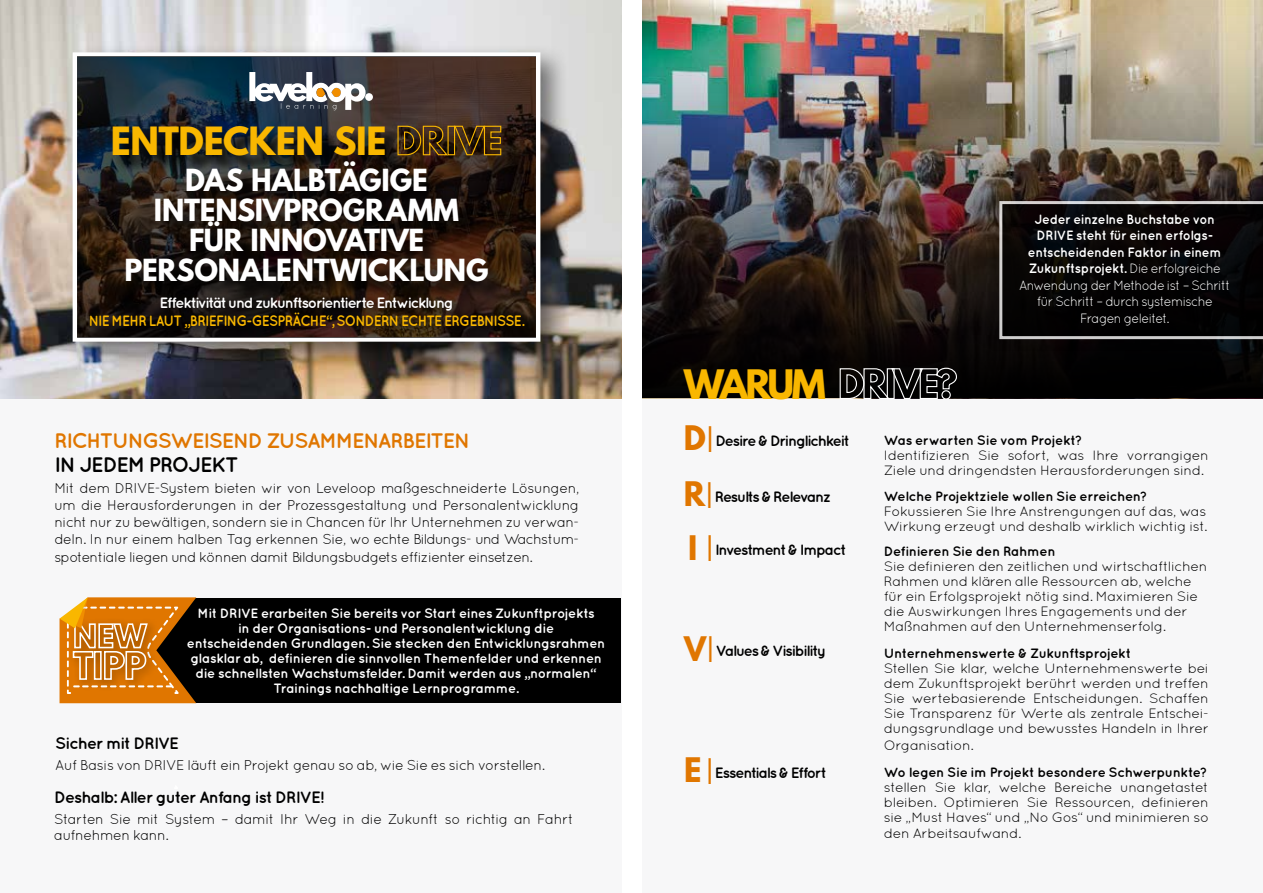
<style>
.page{position:relative;width:1263px;height:893px;background:#fff}
.page>*{position:absolute;margin:0;border:0;box-sizing:border-box;transform-origin:0 0}
.t1{font:700 36px "League Spartan";letter-spacing:-.085em;color:#f9b700}
.t2{font:700 34.5px "League Spartan";letter-spacing:-.01em;color:#f9b700}
.t3{font:700 27px/30px "League Spartan";letter-spacing:-.01em;color:#fff;text-align:center}
.t4{font:700 21px "Quicksand";letter-spacing:-.065em;color:#e07600}
.t5{font:700 21px "Quicksand";letter-spacing:-.055em;color:#000}
.t6{font:700 16.5px "Quicksand";letter-spacing:-.06em;color:#000}
.t7{font:700 15px "Quicksand";letter-spacing:-.09em;color:#000}
.t8{font:700 15px "Quicksand";letter-spacing:-.055em;color:#f9b700;scale:.9 1}
.t9{font:700 15px "Quicksand";letter-spacing:-.085em;color:#fff}
.t10{font:14.25px/17.2px "Quicksand";letter-spacing:-.04em;color:#000;text-align:justify}
.t11{font:13.5px/15px "Quicksand";letter-spacing:-.035em;color:#000;scale:1.05 1}
.t12{font:700 13.5px/15px "Quicksand";letter-spacing:-.03em;color:#fff;text-align:center}
.t13{font:700 13.5px/16.5px "Quicksand";letter-spacing:-.03em;color:#fff;text-align:center;scale:.95 1}
.t14{font:700 13.5px "Quicksand";letter-spacing:-.03em;color:#000}
.s1{font-family:"League Spartan";font-size:30px;color:#e07600}
.s2{font-weight:400}
</style>
<div class="page">
<div style="left:0;top:0;width:621px;height:893px;background:#f7f7f8"></div>
<div style="left:642px;top:0;width:621px;height:893px;background:#f7f7f8"></div>
<img style="left:0;top:0;width:621px;height:398px">
<div style="left:65px;top:44px;width:504px;height:327px;background:#000;opacity:.5"></div>
<div style="left:73px;top:52px;width:467px;height:290px;border:4px solid #fff"></div>
<svg style="left:77px;top:57px;width:459px;height:281px;background:#2b2b2f"></svg>
<svg style="left:114px;top:127px;width:407px;height:165px;background:#1f1611"></svg>
<svg style="left:397px;top:125px;width:105px;height:31px;background:#5b3f10"></svg>
<div style="left:365px;top:93px;width:8px;height:8px;background:#fff;border-radius:50%"></div>
<svg style="left:249px;top:72px;width:117px;height:38px"></svg>
<svg style="left:84px;top:292px;width:452px;height:48px;background:#291e19"></svg>
<div style="left:133px;top:598px;width:488px;height:104px;background:#000"></div>
<img style="left:642px;top:0;width:621px;height:398px">
<svg style="left:839px;top:367px;width:118px;height:32px;background:#383737"></svg>
<div style="left:965px;top:169px;width:298px;height:186px;background:#000;opacity:.4"></div>
<svg style="left:999px;top:201px;width:264px;height:138px;background:#100f0f"></svg>
<svg style="left:60px;top:597px;width:136px;height:106px"></svg>
<h2 class="t2" style="left:111px;top:114px;width:273px">ENTDECKEN SIE</h2>
<h3 class="t3" style="left:125px;top:164px;width:365px">DAS HALBTÄGIGE<br>INTENSIVPROGRAMM<br>FÜR INNOVATIVE<br>PE RSONALENTWICKLUNG</h3>
<p class="t9" style="left:159px;top:294px;width:296px">Effektivität und zukunftsorientierte Entwicklung</p>
<p class="t8" style="left:89px;top:312px;width:486px">Nie mehr laut „Briefin g-Gespräche“, son dern echte Ergebn isse.</p>
<h3 class="t4" style="left:54px;top:428px;width:401px">Richtun gsweisen d zusammenarbeiten</h3>
<h3 class="t5" style="left:54px;top:452px;width:186px">in jedem Projekt</h3>
<p class="t10" style="left:54px;top:479px;width:526px">Mit dem DRIVE-System bieten wir von Leveloop maßgeschneiderte Lösungen, um die Herausforderungen in der Prozessgestaltung und Personalentwicklung nicht nur zu bewältigen, sondern sie in Chancen für Ihr Unternehmen zu verwan&shy;deln. In nur einem halben Tag erkennen Sie, wo echte Bildungs- und Wachstum&shy;spotentiale liegen und können damit Bildungsbudgets effizienter einsetzen.</p>
<p class="t12" style="left:187px;top:605px;width:420px">M it DRIVE erarbeiten Sie bereits vor Start eines Zukunftprojekts<br>in der Organisations- und Personalentwicklung die entscheidenden G rundlagen. Sie stecken den Entwicklungsrahmen glasklar ab, definieren die sinnvollen Themenfelder und erkennen die schnellsten Wachstumsfelder. Damit werden aus „normalen“ Trainings nachhaltige Lernprogramme.</p>
<p class="t6" style="left:55px;top:733px;width:125px">Sicher mit DRIVE</p>
<p class="t10" style="left:55px;top:756px;width:491px">Auf Basis von DRIVE läuft ein Projekt genau so ab, wie Sie es sich vorstellen.</p>
<p class="t6" style="left:54px;top:788px;width:272px">Deshalb: Aller guter Anfang ist DRIVE!</p>
<p class="t10" style="left:54px;top:811px;width:521px;line-height:15.8px">Starten Sie mit System – damit Ihr Weg in die Zukunft so richtig an Fahrt aufnehmen kann.</p>
<h1 class="t1" style="left:684px;top:356px;width:143px">WARUM</h1>
<p class="t7" style="left:684px;top:431px;width:167px"><span class="s1">D |</span> Desire &amp; Dringlichkeit</p>
<p class="t7" style="left:684px;top:487px;width:149px"><span class="s1">R |</span> Results &amp; Relevanz</p>
<p class="t7" style="left:688px;top:541px;width:160px"><span class="s1">I |</span> I nvestment &amp; I mpact</p>
<p class="t7" style="left:684px;top:642px;width:143px"><span class="s1">V|</span> Values &amp; Visibility</p>
<p class="t7" style="left:684px;top:764px;width:144px"><span class="s1">E |</span> Essentials &amp; Effort</p>
<p class="t13" style="left:1019px;top:210px;width:224px">Jeder einzelne Buchstabe von<br>DRIVE steht für einen erfolgs&shy;entscheidenden Faktor in einem<br>Zukunftsprojekt. <span class="s2">Die erfolgreiche<br>Anwendung der Methode ist – Schritt für Schritt – durch systemische<br>Fragen geleitet.</span></p>
<p class="t14" style="left:884px;top:432px;width:200px">Was erwarten Sie vom Projekt?</p>
<p class="t11" style="left:884px;top:447px;width:311px">Identifizieren Sie sofort, was Ihre vorrangigen<br>Ziele und dringendsten Herausforderungen sind.</p>
<p class="t14" style="left:884px;top:488px;width:265px">Welche Projektziele wollen Sie erreichen?</p>
<p class="t11" style="left:884px;top:503px;width:310px">Fokussieren Sie Ihre Anstrengungen auf das, was<br>Wirkung erzeugt und deshalb wirklich wichtig ist.</p>
<p class="t14" style="left:884px;top:543px;width:173px">Definieren Sie den Rahmen</p>
<p class="t11" style="left:884px;top:559px;width:310px">Sie definieren den zeitlichen und wirtschaftlichen Rahmen und klären alle Ressourcen ab, welche für ein Erfolgsprojekt nötig sind. Maximieren Sie die Auswirkungen Ihres Engagements und der Maßnahmen auf den Unternehmenserfolg.</p>
<p class="t14" style="left:884px;top:645px;width:249px">U nternehmenswerte &amp; Zukunftsprojekt</p>
<p class="t11" style="left:884px;top:661px;width:311px;text-align:justify">Stellen Sie klar, welche Unternehmenswerte bei dem Zukunftsprojekt berührt werden und treffen Sie wertebasierende Entscheidungen. Schaffen Sie Transparenz für Werte als zentrale Entschei&shy;dungsgrundlage und bewusstes Handeln in Ihrer</p>
<p class="t11" style="left:884px;top:737px;width:87px">Organisation.</p>
<p class="t14" style="left:884px;top:765px;width:325px">Wo legen Sie im Projekt besondere Schwerpunkte?</p>
<p class="t11" style="left:884px;top:780px;width:311px;text-align:justify">stellen Sie klar, welche Bereiche unangetastet bleiben. Optimieren Sie Ressourcen, definieren sie „Must Haves“ und „No Gos“ und minimieren so den Arbeitsaufwand.</p>
</div>
